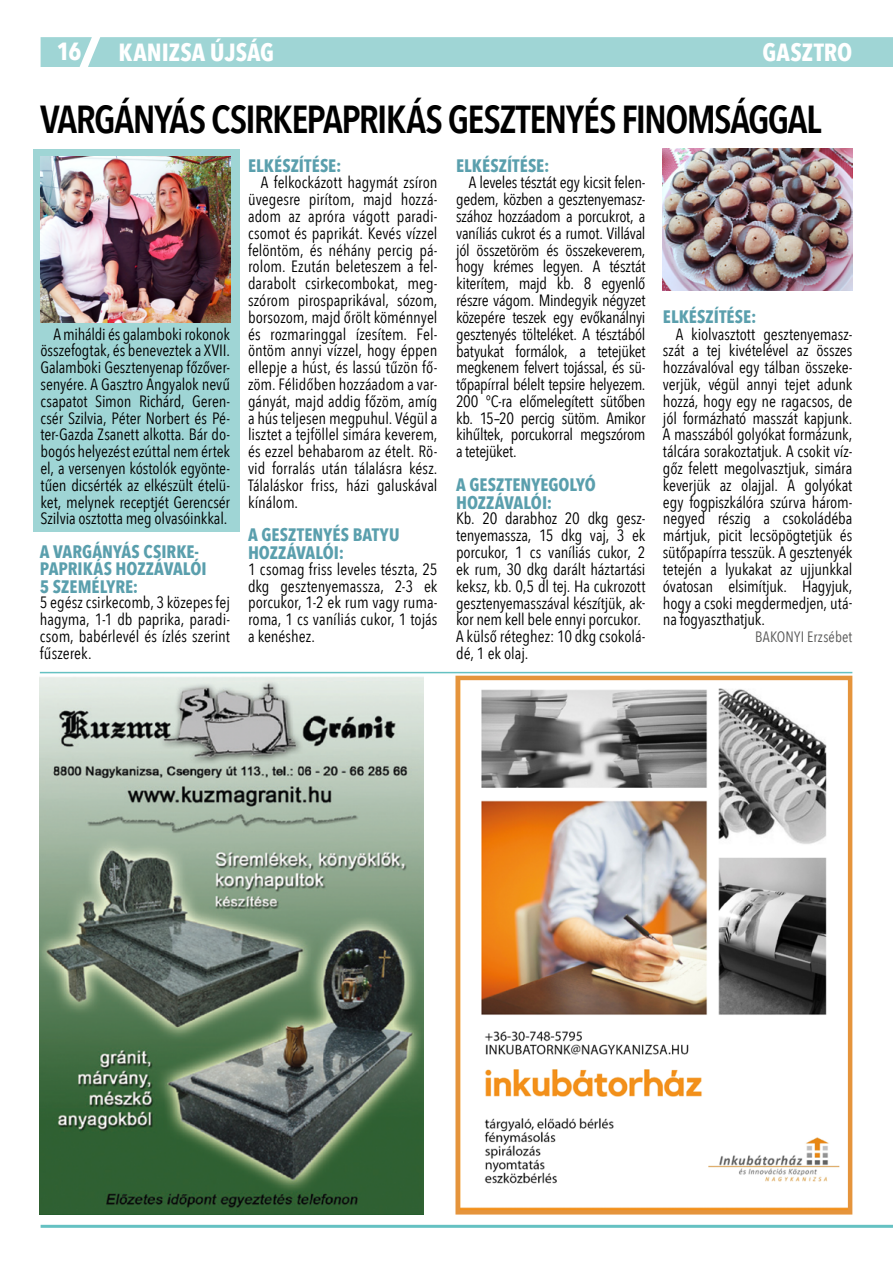
<style>
.page{position:relative;width:893px;height:1263px;background:#fff}
.page>*{position:absolute;margin:0;border:0;box-sizing:border-box;transform-origin:0 0}
.t1{font:600 39px "Avenir Next Condensed";letter-spacing:-.04em;color:#000}
.t2{font:700 24.75px "Avenir Next Condensed";color:#fff}
.t3{font:700 18px/18px "Avenir Next Condensed";letter-spacing:.005em;color:#5a9fad}
.t4{font:16.35px/16.8px "Avenir Next Condensed";letter-spacing:-.005em;color:#000;text-align:justify}
.t5{font:15px "Avenir Next Condensed";letter-spacing:.01em;color:#575756}
</style>
<div class="page">
<hr style="left:41px;top:1225px;width:852px;height:3px;background:#65c1c2">
<div style="left:41px;top:37px;width:852px;height:30px;background:#9fd5d5"></div>
<hr style="left:40px;top:672px;width:812px;height:1px;background:#65c1c2">
<div style="left:33px;top:150px;width:206px;height:382px;background:#9fd5d5"></div>
<img style="left:41px;top:156px;width:189px;height:167px">
<img style="left:663px;top:149px;width:189px;height:142px">
<img style="left:40px;top:677px;width:383px;height:537px">
<img style="left:460px;top:681px;width:387px;height:528px">
<div style="left:455px;top:676px;width:397px;height:538px;border:4px solid #e5943c"></div>
<h2 class="t2" style="left:57px;top:37px;width:26px">16</h2>
<h2 class="t2" style="left:119px;top:38px;width:157px">KANIZSA ÚJSÁG</h2>
<h2 class="t2" style="left:762px;top:38px;width:92px">GASZTRO</h2>
<h1 class="t1" style="left:40px;top:86px;width:783px">VARGÁNYÁS CSIRKEPAPRIKÁS GESZTENYÉS FINOMSÁGGAL</h1>
<p class="t4" style="left:41px;top:325px;width:191px;text-indent:13px">A miháldi és galamboki rokonok összefogtak, és beneveztek a XVII.<br>Galamboki Gesztenyenap főzőver&shy;senyére. A Gasztro Angyalok nevű csapatot Simon Richárd, Geren&shy;csér Szilvia, Péter Norbert és Pé&shy;ter-Gazda Zsanett alkotta. Bár do&shy;bogós helyezést ezúttal nem értek el, a versenyen kóstolók egyönte&shy;tűen dicsérték az elkészült ételü&shy;ket, melynek receptjét Gerencsér Szilvia osztotta meg olvasóinkkal.</p>
<p class="t3" style="left:40px;top:543px;width:168px;line-height:17.2px">A VARGÁNYÁS CSIRKE-<br>PAPRIKÁS HOZZÁVALÓI<br>5 SZEMÉLYRE:</p>
<p class="t4" style="left:40px;top:594px;width:192px">5 egész csirkecomb, 3 közepes fej hagyma, 1-1 db paprika, paradi&shy;csom, babérlevél és ízlés szerint fűszerek.</p>
<p class="t3" style="left:248px;top:156px;width:95px">ELKÉSZÍTÉSE:</p>
<p class="t4" style="left:248px;top:174px;width:191px;text-indent:13px">A felkockázott hagymát zsíron üvegesre pirítom, majd hozzá&shy;adom az apróra vágott paradi&shy;csomot és paprikát. Kevés vízzel felöntöm, és néhány percig pá&shy;rolom. Ezután beleteszem a fel&shy;darabolt csirkecombokat, meg&shy;szórom pirospaprikával, sózom, borsozom, majd őrölt köménnyel és rozmaringgal ízesítem. Fel&shy;öntöm annyi vízzel, hogy éppen ellepje a húst, és lassú tűzön fő&shy;zöm. Félidőben hozzáadom a var&shy;gányát, majd addig főzöm, amíg a hús teljesen megpuhul. Végül a lisztet a tejföllel simára keverem, és ezzel behabarom az ételt. Rö&shy;vid forralás után tálalásra kész.<br>Tálaláskor friss, házi galuskával kínálom.</p>
<p class="t3" style="left:248px;top:526px;width:153px">A GESZTENYÉS BATYU<br>HOZZÁVALÓI:</p>
<p class="t4" style="left:248px;top:560px;width:191px">1 csomag friss leveles tészta, 25 dkg gesztenyemassza, 2-3 ek porcukor, 1-2 ek rum vagy ruma&shy;roma, 1 cs vaníliás cukor, 1 tojás a kenéshez.</p>
<p class="t3" style="left:456px;top:156px;width:95px">ELKÉSZÍTÉSE:</p>
<p class="t4" style="left:456px;top:174px;width:191px;text-indent:13px">A leveles tésztát egy kicsit felen&shy;gedem, közben a gesztenyemas - szához hozzáadom a porcukrot, a vaníliás cukrot és a rumot. Villával jól összetöröm és összekeverem, hogy krémes legyen. A tésztát kiterítem, majd kb. 8 egyenlő részre vágom. Mindegyik négyzet közepére teszek egy evőkanálnyi gesztenyés tölteléket. A tésztából batyukat formálok, a tetejüket megkenem felvert tojással, és sü&shy;tőpapírral bélelt tepsire helyezem.<br>200 °C-ra előmelegített sütőben kb. 15–20 percig sütöm. Amikor kihűltek, porcukorral megszórom a tetejüket.</p>
<p class="t3" style="left:456px;top:475px;width:141px">A GESZTENYEGOLYÓ<br>HOZZÁVALÓI:</p>
<p class="t4" style="left:456px;top:510px;width:191px;text-align:left">Kb. 20 darabhoz 20 dkg gesz&shy;tenyemassza, 15 dkg vaj, 3 ek porcukor, 1 cs vaníliás cukor, 2 ek rum, 30 dkg darált háztartási keksz, kb. 0,5 dl tej. Ha cukrozott gesztenyemasszával készítjük, ak&shy;kor nem kell bele ennyi porcukor.<br>A külső réteghez: 10 dkg csokolá&shy;dé, 1 ek olaj.</p>
<p class="t3" style="left:663px;top:307px;width:95px">ELKÉSZÍTÉSE:</p>
<p class="t4" style="left:663px;top:325px;width:191px;text-indent:13px">A kiolvasztott gesztenyemas - szát a tej kivételével az összes hozzávalóval egy tálban összeke&shy;verjük, végül annyi tejet adunk hozzá, hogy egy ne ragacsos, de jól formázható masszát kapjunk.<br>A masszából golyókat formázunk, tálcára sorakoztatjuk. A csokit víz&shy;gőz felett megolvasztjuk, simára keverjük az olajjal. A golyókat egy fogpiszkálóra szúrva három&shy;negyed részig a csokoládéba mártjuk, picit lecsöpögtetjük és sütőpapírra tesszük. A gesztenyék tetején a lyukakat az ujjunkkal óvatosan elsimítjuk. Hagyjuk, hogy a csoki megdermedjen, utá&shy;na fogyaszthatjuk.</p>
<p class="t5" style="left:755px;top:624px;width:99px">BAKONYI Erzsébet</p>
</div>
